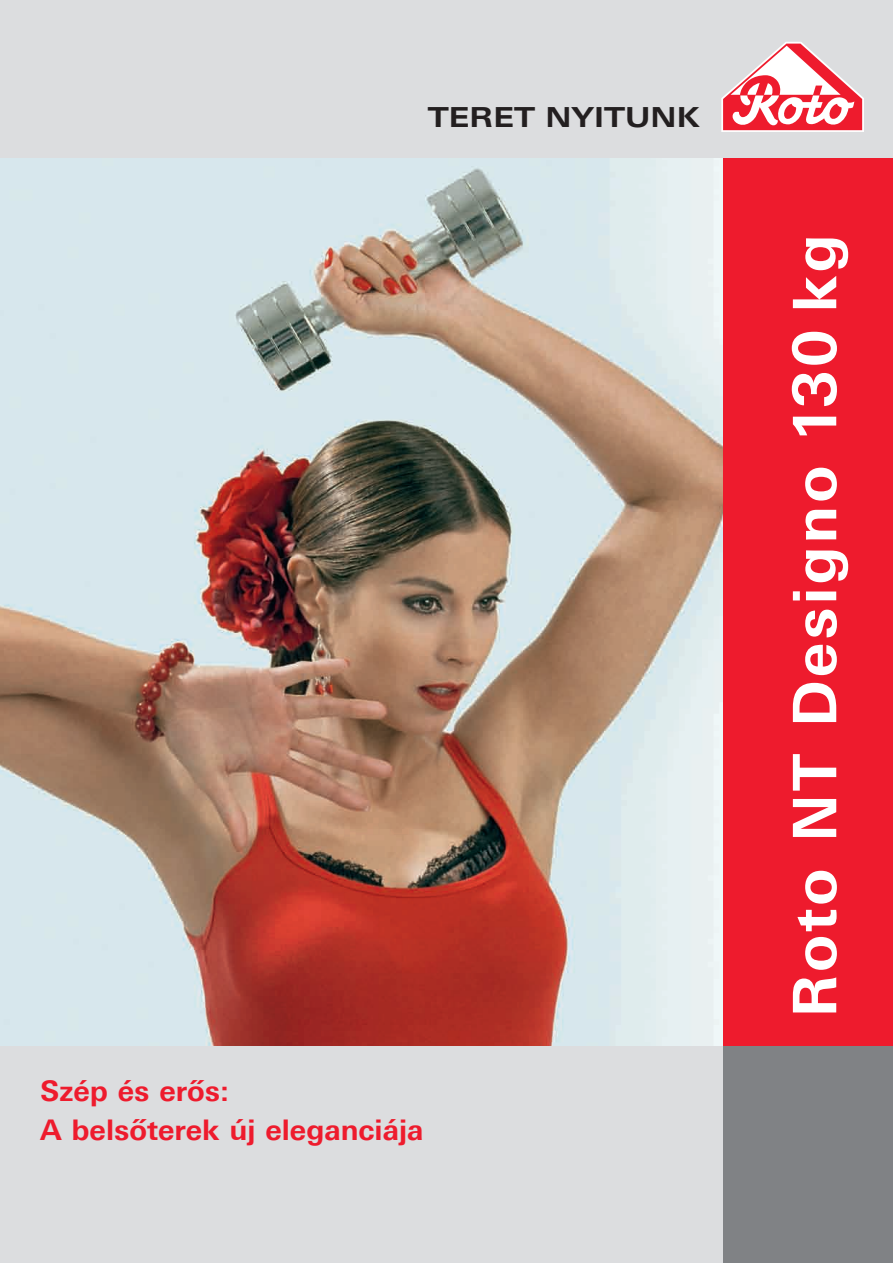
<style>
.page{position:relative;width:893px;height:1263px;background:#fff}
.page>*{position:absolute;margin:0;border:0;box-sizing:border-box;transform-origin:0 0}
.t1{font:700 60px "LT Univers CE Basic";letter-spacing:.05em;color:#fff}
.t2{font:700 28.5px/39px "LT Univers CE Basic";color:#ee1b2d}
.t3{font:700 27.6px "LT Univers CE Extd";color:#231f20}
</style>
<div class="page">
<img style="left:0;top:157px;width:723px;height:889px">
<div style="left:723px;top:145px;width:170px;height:914px;background:#ee1b2d"></div>
<div style="left:0;top:1046px;width:893px;height:217px;background:#dcdddf"></div>
<div style="left:0;top:0;width:893px;height:157px;background:#dcdddf"></div>
<div style="left:723px;top:1046px;width:170px;height:217px;background:#808285"></div>
<svg style="left:721px;top:42px;width:143px;height:90px"></svg>
<p class="t3" style="left:428px;top:101px;width:274px">TERET NYITUNK</p>
<p class="t2" style="left:40px;top:1072px;width:385px">Szép és erős:<br>A belsőterek új eleganciája</p>
<h1 class="t1" style="left:778px;top:1017px;width:784px;rotate:-90deg">Roto NT Designo 130 kg</h1>
</div>
